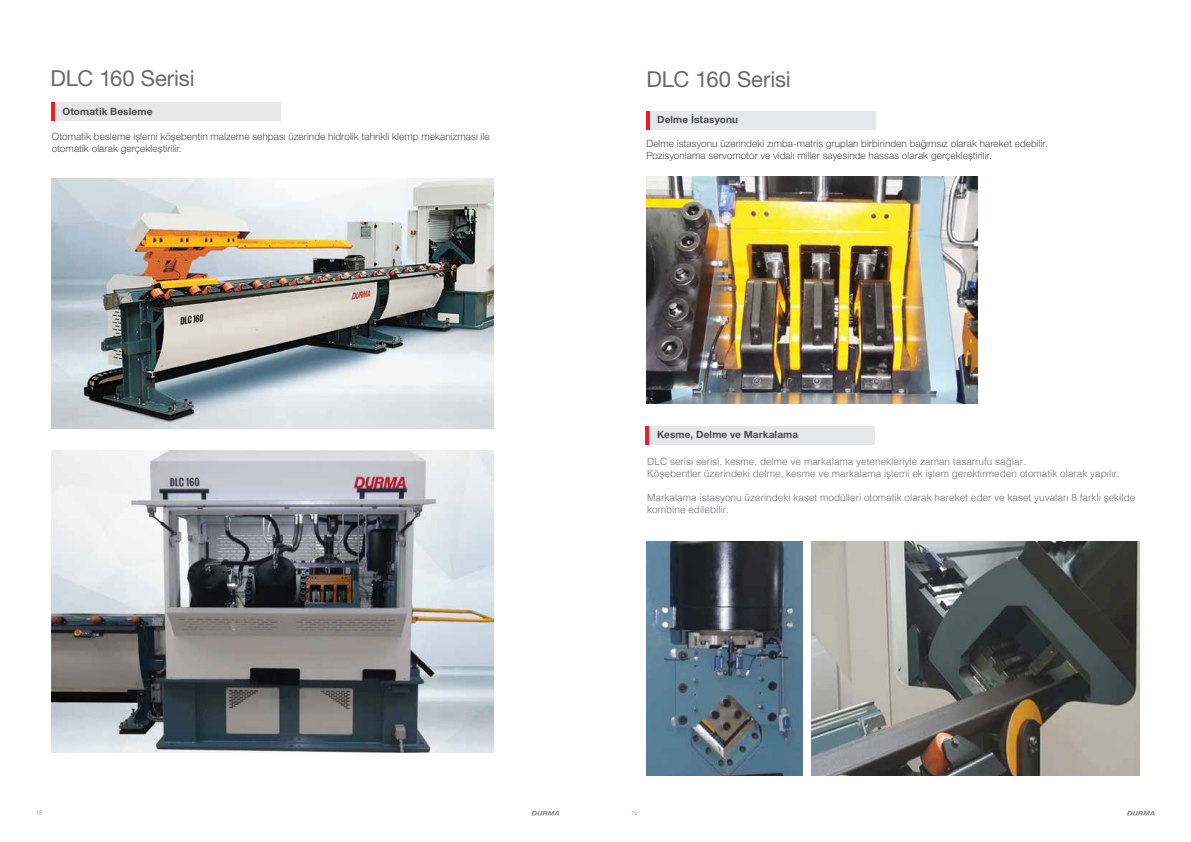
<style>
.page{position:relative;width:1191px;height:842px;background:#fff}
.page>*{position:absolute;margin:0;border:0;box-sizing:border-box;transform-origin:0 0}
.t1{font:22px "Helvetica Neue LT Pro";letter-spacing:-.005em;color:#696a6c}
.t2{font:300 10px/12px "Helvetica Neue LT Pro";letter-spacing:.005em;color:#4d4d4f}
.t3{font:300 10px/12px "Helvetica";color:#6d6e71}
.t4{font:700 10px "Helvetica Neue LT Pro";letter-spacing:.015em;color:#4d4d4f}
.t5{font:300 condensed 6.5px "Helvetica Neue LT Pro";color:#939598}
</style>
<div class="page">
<svg style="left:1127px;top:811px;width:28px;height:4px"></svg>
<svg style="left:531px;top:811px;width:28px;height:4px"></svg>
<div style="left:55px;top:102px;width:226px;height:18px;background:#e6e7e8"></div>
<hr style="left:52px;top:102px;width:3px;height:18px;background:#ed1d24">
<div style="left:649px;top:111px;width:226px;height:19px;background:#e6e7e8"></div>
<hr style="left:646px;top:111px;width:3px;height:19px;background:#ed1d24">
<div style="left:649px;top:426px;width:226px;height:18px;background:#e6e7e8"></div>
<hr style="left:646px;top:426px;width:3px;height:18px;background:#ed1d24">
<img style="left:646px;top:541px;width:156px;height:234px">
<img style="left:646px;top:177px;width:331px;height:226px">
<img style="left:811px;top:541px;width:329px;height:234px">
<img style="left:51px;top:178px;width:442px;height:251px">
<img style="left:51px;top:450px;width:442px;height:302px">
<h1 class="t1" style="left:50px;top:65px;width:146px">DLC 160 Serisi</h1>
<p class="t4" style="left:62px;top:105px;width:92px">Otomatik Besleme</p>
<p class="t2" style="left:52px;top:130px;width:439px">Otomatik besleme işlemi köşebentin malzeme sehpası üzerinde hidrolik tahrikli klemp mekanizması ile otomatik olarak gerçekleştirilir.</p>
<h1 class="t1" style="left:646px;top:66px;width:146px">DLC 160 Serisi</h1>
<p class="t4" style="left:657px;top:113px;width:82px">Delme İstasyonu</p>
<p class="t2" style="left:646px;top:137px;width:403px">Delme istasyonu üzerindeki zımba-matris grupları birbirinden bağımsız olarak hareket edebilir.<br>Pozisyonlama servomotor ve vidalı miller sayesinde hassas olarak gerçekleştirilir.</p>
<p class="t4" style="left:657px;top:428px;width:142px">Kesme, Delme ve Markalama</p>
<p class="t3" style="left:647px;top:455px;width:474px">DLC serisi serisi, kesme, delme ve markalama yetenekleriyle zaman tasarrufu sağlar.<br>Köşebentler üzerindeki delme, kesme ve markalama işlemi ek işlem gerektirmeden otomatik olarak yapılır.</p>
<p class="t3" style="left:647px;top:491px;width:489px">Markalama istasyonu üzerindeki kaset modülleri otomatik olarak hareket eder ve kaset yuvaları 8 farklı şekilde kombine edilebilir.</p>
<p class="t5" style="left:36px;top:809px;width:8px">18</p>
<p class="t5" style="left:631px;top:809px;width:8px">19</p>
</div>
